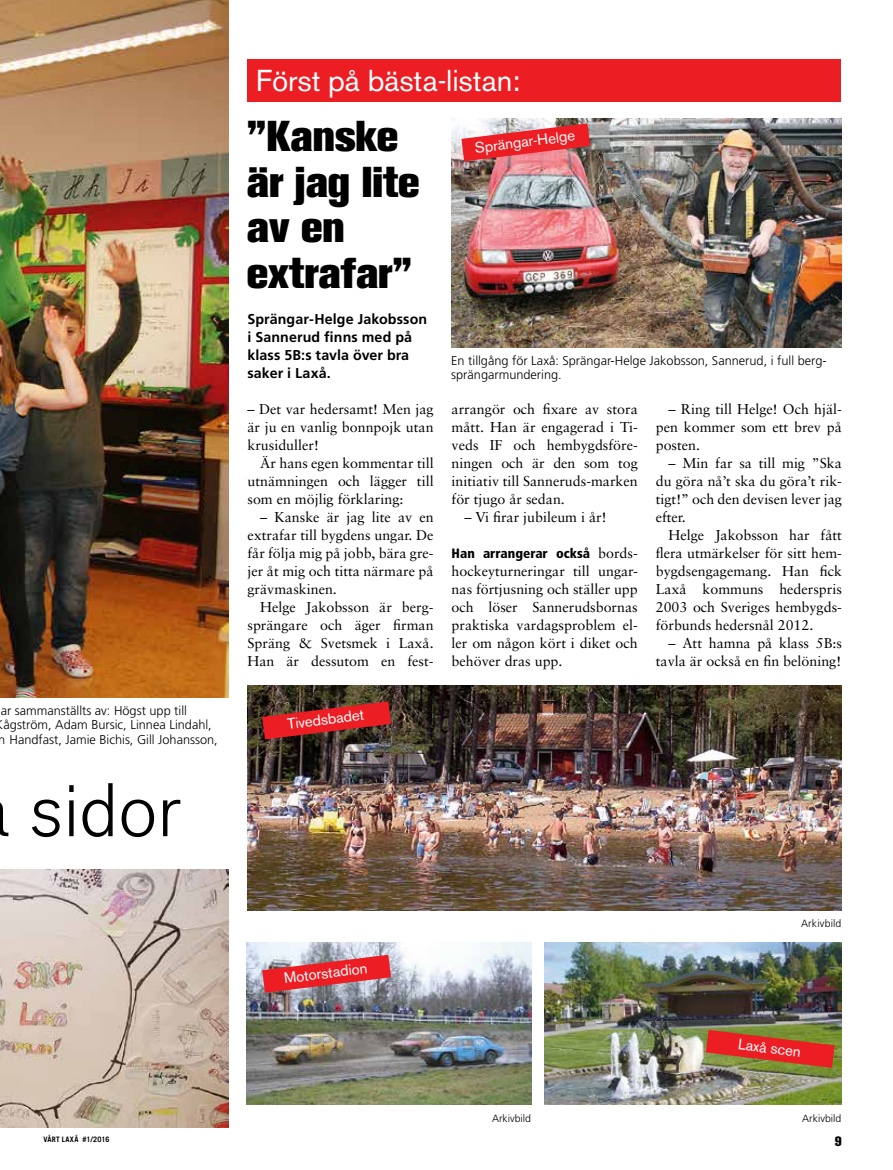
<style>
.page{position:relative;width:893px;height:1170px;background:#fff}
.page>*{position:absolute;margin:0;border:0;box-sizing:border-box;transform-origin:0 0}
.t1{font:300 75px "Akzidenz Grotesk BE";color:#000}
.t2{font:800 42.75px/45.6px "Akzidenz Grotesk BE";color:#000}
.t3{font:30px "Akzidenz Grotesk BE";letter-spacing:-.005em;color:#fff}
.t4{font:15px "Akzidenz Grotesk BE";color:#fff}
.t5{font:14.25px/18px "Sabon";color:#000;text-align:justify}
.t6{font:700 14.25px/18px "Frutiger";letter-spacing:.01em;color:#000}
.t7{font:900 condensed 13.5px "Frutiger";color:#000}
.t8{font:800 13.5px "Akzidenz Grotesk BE";color:#000}
.t9{font:300 12.75px/14.2px "Frutiger";color:#000}
.t10{font:300 10.5px "Frutiger";color:#000}
.t11{font:700 7.5px "Trade Gothic";letter-spacing:.035em;color:#000}
.s1{font-family:"Sabon";font-weight:400;font-stretch:normal;font-size:14.25px}
</style>
<div class="page">
<img style="left:247px;top:942px;width:284px;height:162px">
<img style="left:247px;top:685px;width:594px;height:225px">
<img style="left:0;top:0;width:229px;height:697px">
<img style="left:0;top:869px;width:229px;height:258px">
<img style="left:544px;top:942px;width:298px;height:162px">
<img style="left:451px;top:118px;width:391px;height:230px">
<div style="left:247px;top:60px;width:594px;height:42px;background:#ed1d24"></div>
<img style="left:461px;top:123px;width:129px;height:38px">
<svg style="left:262px;top:701px;width:129px;height:38px;background:#a32625"></svg>
<svg style="left:262px;top:954px;width:129px;height:38px;background:#d25b63"></svg>
<svg style="left:706px;top:1029px;width:129px;height:38px;background:#bd4d2d"></svg>
<h3 class="t3" style="left:256px;top:62px;width:266px">Först på bästa-listan:</h3>
<p class="t4" style="left:474px;top:139px;width:102px;rotate:-7deg">Sprängar-Helge</p>
<h2 class="t2" style="left:247px;top:114px;width:174px">”Kanske är jag lite av en extrafar”</h2>
<p class="t9" style="left:-4px;top:703px;width:224px;text-indent:5px">ar sammanställts av: Högst upp till<br>Kågström, Adam Bursic, Linnea Lindahl, n Handfast, Jamie Bichis, Gill Johansson,</p>
<h1 class="t1" style="left:29px;top:768px;width:153px">sidor</h1>
<p class="t6" style="left:247px;top:310px;width:181px">Sprängar-Helge Jakobsson i Sannerud finns med på klass 5B:s tavla över bra saker i Laxå.</p>
<p class="t5" style="left:247px;top:400px;width:188px">– Det var hedersamt! Men jag är ju en vanlig bonnpojk utan krusiduller!</p>
<p class="t5" style="left:247px;top:454px;width:188px;text-indent:13px">Är hans egen kommentar till utnämningen och lägger till som en möjlig förklaring:</p>
<p class="t5" style="left:247px;top:508px;width:188px;text-indent:13px">– Kanske är jag lite av en extrafar till bygdens ungar. De får följa mig på jobb, bära gre&shy;jer åt mig och titta närmare på grävmaskinen.</p>
<p class="t5" style="left:247px;top:598px;width:188px;text-indent:13px">Helge Jakobsson är berg&shy;sprängare och äger firman Spräng &amp; Svetsmek i Laxå.<br>Han är dessutom en fest-</p>
<p class="t4" style="left:287px;top:715px;width:78px;rotate:-7deg">Tivedsbadet</p>
<p class="t9" style="left:451px;top:353px;width:377px">En tillgång för Laxå: Sprängar-Helge Jakobsson, Sannerud, i full berg&shy;sprängarmundering.</p>
<p class="t5" style="left:452px;top:400px;width:188px">arrangör och fixare av stora mått. Han är engagerad i Ti&shy;veds IF och hembygdsföre&shy;ningen och är den som tog initiativ till Sanneruds-marken för tjugo år sedan.</p>
<p class="t5" style="left:464px;top:508px;width:144px">– Vi firar jubileum i år!</p>
<p class="t7" style="left:452px;top:545px;width:188px">Han arrangerar också <span class="s1">bords-</span></p>
<p class="t5" style="left:452px;top:562px;width:188px">hockeyturneringar till ungar&shy;nas förtjusning och ställer upp och löser Sannerudsbornas praktiska vardagsproblem el&shy;ler om någon kört i diket och behöver dras upp.</p>
<p class="t5" style="left:656px;top:400px;width:188px;text-indent:13px">– Ring till Helge! Och hjäl&shy;pen kommer som ett brev på posten.</p>
<p class="t5" style="left:656px;top:454px;width:188px;text-indent:13px">– Min far sa till mig ”Ska du göra nå’t ska du göra’t rik&shy;tigt!” och den devisen lever jag efter.</p>
<p class="t5" style="left:656px;top:526px;width:188px;text-indent:13px">Helge Jakobsson har fått flera utmärkelser för sitt hem&shy;bygdsengagemang. Han fick Laxå kommuns hederspris 2003 och Sveriges hembygds&shy;förbunds hedersnål 2012.</p>
<p class="t5" style="left:656px;top:634px;width:188px;text-align:right">– Att hamna på klass 5B:s tavla är också en fin belöning!</p>
<p class="t4" style="left:283px;top:968px;width:85px;rotate:-7deg">Motorstadion</p>
<p class="t10" style="left:492px;top:1112px;width:41px">Arkivbild</p>
<p class="t10" style="left:801px;top:917px;width:42px">Arkivbild</p>
<p class="t4" style="left:740px;top:1034px;width:64px;rotate:7deg">Laxå scen</p>
<p class="t10" style="left:802px;top:1112px;width:41px">Arkivbild</p>
<p class="t11" style="left:44px;top:1134px;width:67px">VÅRT LAXÅ #1/2016</p>
<p class="t8" style="left:835px;top:1133px;width:9px">9</p>
</div>
